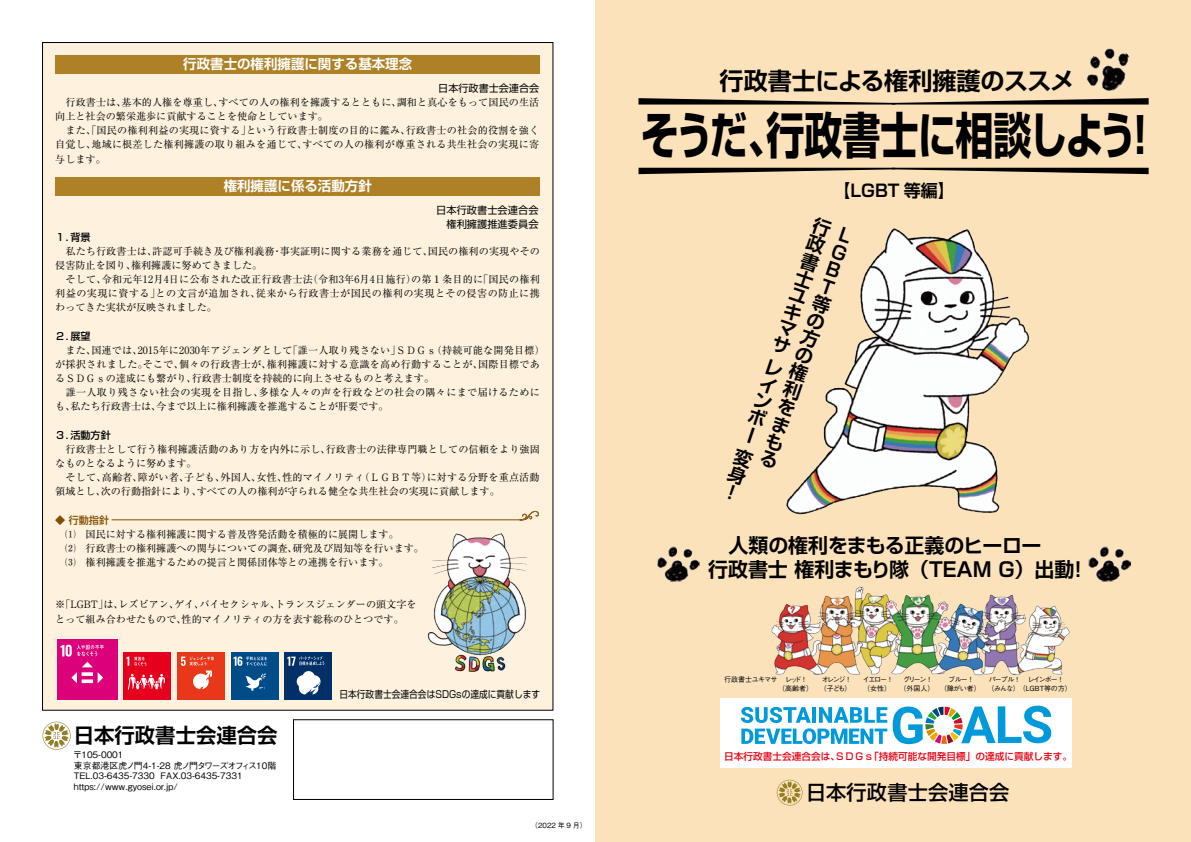
<style>
.page{position:relative;width:1191px;height:842px;background:#fff}
.page>*{position:absolute;margin:0;border:0;box-sizing:border-box;transform-origin:0 0}
.t1{font:700 49.4px "Shin Go Pro";letter-spacing:-.025em;color:#000;scale:.77 1}
.t2{font:700 24.1px "Shin Go Pro De";letter-spacing:-.01em;color:#000}
.t3{font:700 20.4px "Shin Go Pro De";color:#000}
.t4{font:500 20.2px "Shin Go Pro";letter-spacing:.01em;color:#000}
.t5{font:700 20px/24px "Shin Go Pro De";color:#000;text-align:center}
.t6{font:700 18.4px/18.2px "Shin Go Pro De";color:#000;text-align:justify}
.t7{font:700 17px "Shin Go Pro De";color:#000}
.t8{font:700 13.5px "Shin Go Pro De";color:#fff}
.t9{font:10.2px/14.1px "Shin Go Pro";color:#000;text-align:right}
.t10{font:10.1px/14.1px "Ryumin Pro";letter-spacing:.01em;color:#000}
.t11{font:500 10.1px "Shin Go Pro";color:#000}
.t12{font:10.1px "Shin Go Pro";color:#000}
.t13{font:500 10.1px "Shin Go Pro";color:#834e00}
.t14{font:9.9px "Shin Go Pro";color:#000;scale:.88 1}
.t15{font:500 9.7px "Shin Go Pro";color:#e60012}
.t16{font:500 8.9px/10.6px "Gothic BBB Pro";color:#000}
.t17{font:500 7.1px "Gothic BBB Pro";color:#000}
.t18{font:500 7px/8.7px "Gothic BBB Pro";letter-spacing:-.105em;color:#000}
.t19{font:500 7px/8.7px "Gothic BBB Pro";letter-spacing:-.03em;color:#000}
</style>
<div class="page">
<div style="left:595px;top:0;width:596px;height:842px;background:#fce2ba"></div>
<img style="left:1086px;top:48px;width:44px;height:43px">
<svg style="left:638px;top:168px;width:510px;height:6px"></svg>
<svg style="left:638px;top:98px;width:510px;height:7px"></svg>
<img style="left:786px;top:228px;width:244px;height:287px">
<svg style="left:777px;top:780px;width:25px;height:25px"></svg>
<img style="left:1088px;top:546px;width:43px;height:36px">
<img style="left:657px;top:546px;width:43px;height:36px">
<div style="left:720px;top:698px;width:351px;height:70px;background:#fff"></div>
<svg style="left:741px;top:706px;width:310px;height:38px"></svg>
<img style="left:771px;top:586px;width:299px;height:90px">
<div style="left:43px;top:43px;width:510px;height:667px;background:#fef2de"></div>
<div style="left:55px;top:55px;width:485px;height:19px;background:#af8127"></div>
<div style="left:55px;top:177px;width:485px;height:18px;background:#af8127"></div>
<svg style="left:520px;top:511px;width:19px;height:9px"></svg>
<hr style="left:112px;top:520px;width:409px;height:1px;background:#834e00">
<div style="left:284px;top:652px;width:48px;height:48px;background:#003067"></div>
<div style="left:123px;top:652px;width:48px;height:48px;background:#e5001e"></div>
<svg style="left:127px;top:674px;width:38px;height:16px"></svg>
<svg style="left:126px;top:657px;width:20px;height:9px"></svg>
<div style="left:177px;top:652px;width:48px;height:48px;background:#e83819"></div>
<svg style="left:181px;top:656px;width:33px;height:33px"></svg>
<div style="left:57px;top:640px;width:61px;height:60px;background:#dc007a"></div>
<svg style="left:61px;top:645px;width:43px;height:38px"></svg>
<div style="left:231px;top:652px;width:48px;height:48px;background:#004c88"></div>
<svg style="left:245px;top:673px;width:21px;height:18px"></svg>
<svg style="left:233px;top:656px;width:34px;height:10px"></svg>
<svg style="left:287px;top:656px;width:37px;height:38px"></svg>
<div style="left:293px;top:720px;width:260px;height:80px;border:1px solid #000"></div>
<svg style="left:43px;top:722px;width:28px;height:28px"></svg>
<img style="left:427px;top:534px;width:101px;height:138px">
<h3 class="t8" style="left:183px;top:53px;width:230px">行政書士の権利擁護に関する基本理念</h3>
<p class="t12" style="left:438px;top:80px;width:102px">日本行政書士会連合会</p>
<p class="t10" style="left:55px;top:94px;width:485px">　行政書士は、基本的人権を尊重し、すべての人の権利を擁護するとともに、調和と真心をもって国民の生活向上と社会の繁栄進歩に貢献することを使命としています。<br>　また、「国民の権利利益の実現に資する」という行政書士制度の目的に鑑み、行政書士の社会的役割を強く自覚し、地域に根差した権利擁護の取り組みを通じて、すべての人の権利が尊重される共生社会の実現に寄与します。</p>
<h3 class="t8" style="left:224px;top:175px;width:150px">権利擁護に係る活動方針</h3>
<p class="t9" style="left:436px;top:202px;width:104px">日本行政書士会連合会権利擁護推進委員会</p>
<p class="t11" style="left:55px;top:229px;width:37px">１．背景</p>
<p class="t10" style="left:55px;top:243px;width:486px">　私たち行政書士は、許認可手続き及び権利義務・事実証明に関する業務を通じて、国民の権利の実現やその侵害防止を図り、権利擁護に努めてきました。<br>　そして、令和元年12月4日に公布された改正行政書士法（令和3年6月4日施行）の第１条目的に「国民の権利利益の実現に資する」との文言が追加され、従来から行政書士が国民の権利の実現とその侵害の防止に携わってきた実状が反映されました。</p>
<p class="t11" style="left:55px;top:328px;width:37px">２．展望</p>
<p class="t10" style="left:55px;top:342px;width:491px">　また、国連では、2015年に2030年アジェンダとして「誰一人取り残さない」ＳＤＧｓ（持続可能な開発目標）が採択されました。そこで、個々の行政書士が、権利擁護に対する意識を高め行動することが、国際目標であるＳＤＧｓの達成にも繋がり、行政書士制度を持続的に向上させるものと考えます。<br>　誰一人取り残さない社会の実現を目指し、多様な人々の声を行政などの社会の隅々にまで届けるためにも、私たち行政書士は、今まで以上に権利擁護を推進することが肝要です。</p>
<p class="t11" style="left:55px;top:427px;width:57px">３．活動方針</p>
<p class="t10" style="left:55px;top:441px;width:486px">　行政書士として行う権利擁護活動のあり方を内外に示し、行政書士の法律専門職としての信頼をより強固なものとなるように努めます。<br>　そして、高齢者、障がい者、子ども、外国人、女性、性的マイノリティ（ＬＧＢＴ等）に対する分野を重点活動領域とし、次の行動指針により、すべての人の権利が守られる健全な共生社会の実現に貢献します。</p>
<p class="t13" style="left:55px;top:511px;width:55px">◆ 行動指針</p>
<p class="t10" style="left:55px;top:526px;width:370px">　⑴　国民に対する権利擁護に関する普及啓発活動を積極的に展開します。<br>　⑵　行政書士の権利擁護への関与についての調査、研究及び周知等を行います。　⑶　権利擁護を推進するための提言と関係団体等との連携を行います。</p>
<p class="t10" style="left:55px;top:597px;width:363px">※「LGBT」は、レズビアン、ゲイ、バイセクシャル、トランスジェンダーの頭文字をとって組み合わせたもので、性的マイノリティの方を表す総称のひとつです。</p>
<h3 class="t3" style="left:74px;top:718px;width:205px">日本行政書士会連合会</h3>
<p class="t16" style="left:73px;top:748px;width:205px">〒105-0001<br>東京都港区虎ノ門4-1-28 虎ノ門タワーズオフィス10階<br>TEL.03-6435-7330 FAX.03-6435-7331 https://www.gyosei.or.jp/</p>
<p class="t14" style="left:339px;top:686px;width:230px">日本行政書士会連合会はSDGsの達成に貢献します</p>
<p class="t17" style="left:531px;top:819px;width:57px">（2022 年 9 月）</p>
<h2 class="t2" style="left:719px;top:62px;width:356px">行政書士による権利擁護のススメ</h2>
<h1 class="t1" style="left:641px;top:96px;width:674px">そうだ、行政書士に相談しよう！</h1>
<h3 class="t7" style="left:833px;top:176px;width:123px">【LGBT 等編】</h3>
<h3 class="t6" style="left:840px;top:221px;width:14px;text-align:left;rotate:19deg">L<br>G<br>B<br>T等の方の権利をまもる</h3>
<h3 class="t6" style="left:816px;top:214px;width:11px;line-height:17.8px;rotate:19deg">行政書士ユキマサ</h3>
<h3 class="t6" style="left:769px;top:354px;width:11px;line-height:17.7px;rotate:19deg">レインボー</h3>
<h3 class="t5" style="left:708px;top:531px;width:382px">人類の権利をまもる正義のヒーロー　<br>行政書士 権利まもり隊（TEAM G）出動！</h3>
<p class="t19" style="left:778px;top:674px;width:36px;text-indent:-54px">行政書士ユキマサ レッド ！（高齢者）</p>
<p class="t18" style="left:820px;top:674px;width:33px">オレンジ ！（子ども）</p>
<p class="t18" style="left:863px;top:674px;width:32px">イエロー ！（女性）</p>
<p class="t18" style="left:899px;top:674px;width:36px;text-align:center">グリーン ！（外国人）</p>
<p class="t18" style="left:940px;top:674px;width:42px;text-align:center">ブルー ！<br>（障がい者）</p>
<p class="t18" style="left:987px;top:674px;width:35px">パープル ！（みんな）</p>
<p class="t19" style="left:1018px;top:674px;width:54px;text-align:center">レインボー ！（LGBT等の方）</p>
<p class="t15" style="left:724px;top:748px;width:349px">日本行政書士会連合会は、ＳＤＧｓ「持続可能な開発目標」の達成に貢献します。</p>
<h3 class="t4" style="left:806px;top:776px;width:205px">日本行政書士会連合会</h3>
</div>
